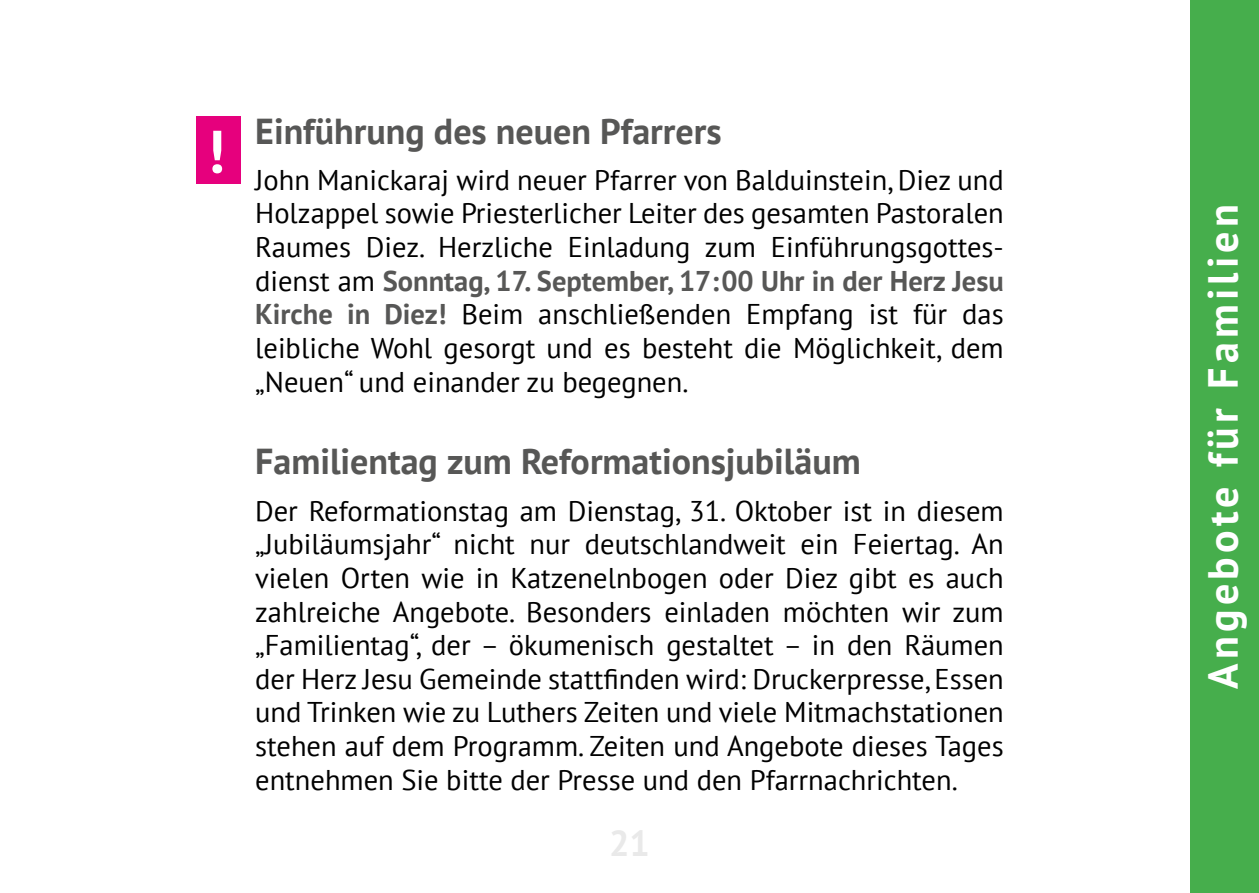
<style>
.page{position:relative;width:1259px;height:893px;background:#fff}
.page>*{position:absolute;margin:0;border:0;box-sizing:border-box;transform-origin:0 0}
.t1{font:700 60px "PT Sans";color:#fff}
.t2{font:700 42px "PT Sans";letter-spacing:.1em;color:#fff}
.t3{font:700 36px "PT Sans";color:#575756}
.t4{font:700 36px "PT Sans";color:#e9e9e9}
.t5{font:28.5px/33.6px "PT Sans";color:#000;text-align:justify}
.s1{font-weight:700;color:#575756}
</style>
<div class="page">
<div style="left:196px;top:116px;width:44px;height:68px;background:#e6007d"></div>
<div style="left:1191px;top:0;width:68px;height:893px;background:#46ae4c"></div>
<h1 class="t1" style="left:207px;top:112px;width:19px">!</h1>
<p class="t3" style="left:255px;top:107px;width:468px">Einführung des neuen Pfarrers</p>
<p class="t5" style="left:255px;top:162px;width:750px">John Manickaraj wird neuer Pfarrer von Balduinstein, Diez und Holzappel sowie Priesterlicher Leiter des gesamten Pastoralen Raumes Diez. Herzliche Einladung zum Einführungsgottes&shy;dienst am <span class="s1">Sonntag, 17. September, 17: 00 Uhr in der Herz Jesu Kirche in Diez!</span> Beim anschließenden Empfang ist für das leibliche Wohl gesorgt und es besteht die Möglichkeit, dem „Neuen“ und einander zu begegnen.</p>
<p class="t3" style="left:255px;top:438px;width:607px">Familientag zum Reformationsjubiläum</p>
<p class="t5" style="left:255px;top:493px;width:750px">Der Reformationstag am Dienstag, 31. Oktober ist in diesem „Jubiläumsjahr“ nicht nur deutschlandweit ein Feiertag. An vielen Orten wie in Katzenelnbogen oder Diez gibt es auch zahlreiche Angebote. Besonders einladen möchten wir zum „Familientag“, der – ökumenisch gestaltet – in den Räumen der Herz Jesu Gemeinde stattfinden wird: Druckerpresse, Essen und Trinken wie zu Luthers Zeiten und viele Mitmachstationen stehen auf dem Programm. Zeiten und Angebote dieses Tages entnehmen Sie bitte der Presse und den Pfarrnachrichten.</p>
<p class="t4" style="left:609px;top:820px;width:42px">21</p>
<h2 class="t2" style="left:1195px;top:689px;width:486px;rotate:-90deg">Angebote für Familien</h2>
</div>
